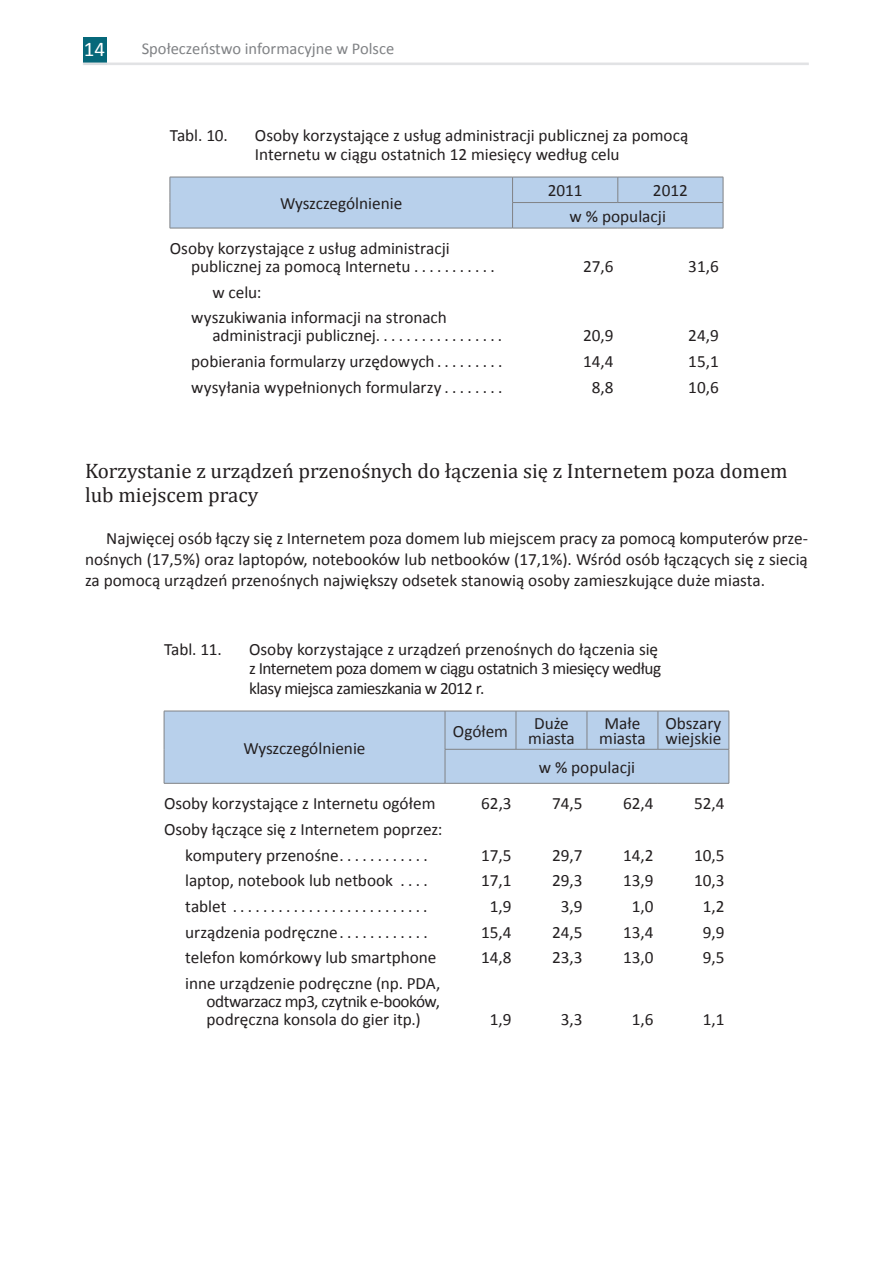
<style>
.page{position:relative;width:893px;height:1263px;background:#fff}
.page>*{position:absolute;margin:0;border:0;box-sizing:border-box;transform-origin:0 0}
.t1{font:21px/24px "Cambria";color:#231f20}
.t2{font:21px "Calibri";color:#fff}
.t3{font:17.25px/18px "Calibri";letter-spacing:-.005em;color:#231f20}
.t4{font:17.25px/19.5px "Calibri";letter-spacing:-.03em;color:#231f20}
.t5{font:16.5px "Calibri";color:#808285}
</style>
<div class="page">
<div style="left:83px;top:38px;width:24px;height:27px;background:#06687a"></div>
<hr style="left:83px;top:63px;width:725px;height:2px;background:#e1e2e4">
<hr style="left:170px;top:228px;width:343px;height:1px;background:#808285">
<div style="left:170px;top:177px;width:554px;height:51px;background:#b8d0eb"></div>
<hr style="left:513px;top:228px;width:105px;height:1px;background:#808285">
<hr style="left:618px;top:228px;width:105px;height:1px;background:#808285">
<div style="left:165px;top:712px;width:564px;height:71px;background:#b8d0eb"></div>
<hr style="left:164px;top:711px;width:281px;height:1px;background:#808285">
<hr style="left:164px;top:711px;width:1px;height:38px;background:#808285">
<hr style="left:164px;top:749px;width:1px;height:34px;background:#808285">
<hr style="left:164px;top:783px;width:281px;height:1px;background:#808285">
<hr style="left:445px;top:711px;width:71px;height:1px;background:#808285">
<hr style="left:445px;top:711px;width:1px;height:38px;background:#808285">
<hr style="left:516px;top:711px;width:71px;height:1px;background:#808285">
<hr style="left:516px;top:711px;width:1px;height:38px;background:#808285">
<hr style="left:587px;top:711px;width:71px;height:1px;background:#808285">
<hr style="left:587px;top:711px;width:1px;height:38px;background:#808285">
<hr style="left:658px;top:711px;width:71px;height:1px;background:#808285">
<hr style="left:658px;top:711px;width:1px;height:38px;background:#808285">
<hr style="left:729px;top:711px;width:1px;height:38px;background:#808285">
<hr style="left:445px;top:749px;width:71px;height:1px;background:#808285">
<hr style="left:445px;top:749px;width:1px;height:34px;background:#808285">
<hr style="left:516px;top:749px;width:71px;height:1px;background:#808285">
<hr style="left:587px;top:749px;width:71px;height:1px;background:#808285">
<hr style="left:658px;top:749px;width:71px;height:1px;background:#808285">
<hr style="left:729px;top:749px;width:1px;height:34px;background:#808285">
<hr style="left:445px;top:783px;width:71px;height:1px;background:#808285">
<hr style="left:516px;top:783px;width:71px;height:1px;background:#808285">
<hr style="left:587px;top:783px;width:71px;height:1px;background:#808285">
<hr style="left:658px;top:783px;width:71px;height:1px;background:#808285">
<p class="t2" style="left:84px;top:36px;width:23px">14</p>
<p class="t5" style="left:142px;top:38px;width:254px">Społeczeństwo informacyjne w Polsce</p>
<p class="t3" style="left:170px;top:125px;width:59px">Tabl. 10.</p>
<p class="t3" style="left:255px;top:124px;width:435px;line-height:19.5px">Osoby korzystające z usług administracji publicznej za pomocą<br>Internetu w ciągu ostatnich 12 miesięcy według celu</p>
<p class="t3" style="left:280px;top:193px;width:124px">Wyszczególnienie</p>
<p class="t3" style="left:548px;top:181px;width:36px">2011</p>
<p class="t3" style="left:570px;top:177px;width:120px;line-height:25.5px;text-indent:83px">2012 w % populacji</p>
<p class="t3" style="left:191px;top:238px;width:305px;text-indent:-21px">Osoby korzystające z usług administracji publicznej za pomocą Internetu . . . . . . . . . . .</p>
<p class="t3" style="left:583px;top:256px;width:32px">27,6</p>
<p class="t3" style="left:688px;top:256px;width:32px">31,6</p>
<p class="t3" style="left:191px;top:278px;width:257px;line-height:25.7px;text-indent:21px">w celu:<br>wyszukiwania informacji na stronach</p>
<p class="t3" style="left:212px;top:326px;width:291px">administracji publicznej. . . . . . . . . . . . . . . . .</p>
<p class="t3" style="left:583px;top:326px;width:32px">20,9</p>
<p class="t3" style="left:688px;top:326px;width:32px">24,9</p>
<p class="t3" style="left:191px;top:351px;width:313px">pobierania formularzy urzędowych . . . . . . . . .</p>
<p class="t3" style="left:583px;top:351px;width:32px">14,4</p>
<p class="t3" style="left:688px;top:351px;width:32px">15,1</p>
<p class="t3" style="left:191px;top:377px;width:313px">wysyłania wypełnionych formularzy . . . . . . . .</p>
<p class="t3" style="left:592px;top:377px;width:23px">8,8</p>
<p class="t3" style="left:688px;top:377px;width:32px">10,6</p>
<p class="t1" style="left:85px;top:459px;width:704px">Korzystanie z urządzeń przenośnych do łączenia się z Internetem poza domem lub miejscem pracy</p>
<p class="t3" style="left:85px;top:527px;width:724px;line-height:20.7px;text-align:justify;text-indent:21px">Najwięcej osób łączy się z Internetem poza domem lub miejscem pracy za pomocą komputerów prze&shy;nośnych (17,5%) oraz laptopów, notebooków lub netbooków (17,1%). Wśród osób łączących się z siecią za pomocą urządzeń przenośnych największy odsetek stanowią osoby zamieszkujące duże miasta.</p>
<p class="t3" style="left:164px;top:639px;width:59px">Tabl. 11.</p>
<p class="t4" style="left:249px;top:639px;width:414px">Osoby korzystające z urządzeń przenośnych do łączenia się z Internetem poza domem w ciągu ostatnich 3 miesięcy według klasy miejsca zamieszkania w 2012 r.</p>
<p class="t3" style="left:243px;top:738px;width:124px">Wyszczególnienie</p>
<p class="t3" style="left:453px;top:721px;width:57px">Ogółem</p>
<p class="t3" style="left:528px;top:715px;width:48px;line-height:15px;text-align:center">Duże miasta</p>
<p class="t3" style="left:599px;top:715px;width:48px;line-height:15px;text-align:center">Małe miasta</p>
<p class="t3" style="left:665px;top:715px;width:58px;line-height:15px">Obszary wiejskie</p>
<p class="t3" style="left:539px;top:757px;width:98px">w % populacji</p>
<p class="t3" style="left:164px;top:794px;width:273px">Osoby korzystające z Internetu ogółem</p>
<p class="t3" style="left:481px;top:794px;width:32px">62,3</p>
<p class="t3" style="left:552px;top:794px;width:32px">74,5</p>
<p class="t3" style="left:623px;top:794px;width:32px">62,4</p>
<p class="t3" style="left:694px;top:794px;width:32px">52,4</p>
<p class="t3" style="left:164px;top:815px;width:280px;line-height:25.7px;text-align:center">Osoby łączące się z Internetem poprzez: komputery przenośne. . . . . . . . . . . .</p>
<p class="t3" style="left:481px;top:845px;width:32px">17,5</p>
<p class="t3" style="left:552px;top:845px;width:32px">29,7</p>
<p class="t3" style="left:623px;top:845px;width:32px">14,2</p>
<p class="t3" style="left:694px;top:845px;width:32px">10,5</p>
<p class="t3" style="left:185px;top:871px;width:244px">laptop, notebook lub netbook . . . .</p>
<p class="t3" style="left:481px;top:871px;width:32px">17,1</p>
<p class="t3" style="left:552px;top:871px;width:32px">29,3</p>
<p class="t3" style="left:623px;top:871px;width:32px">13,9</p>
<p class="t3" style="left:694px;top:871px;width:32px">10,3</p>
<p class="t3" style="left:185px;top:896px;width:244px">tablet ..........................</p>
<p class="t3" style="left:490px;top:896px;width:23px">1,9</p>
<p class="t3" style="left:561px;top:896px;width:23px">3,9</p>
<p class="t3" style="left:632px;top:896px;width:23px">1,0</p>
<p class="t3" style="left:703px;top:896px;width:23px">1,2</p>
<p class="t3" style="left:185px;top:922px;width:244px">urządzenia podręczne. . . . . . . . . . . .</p>
<p class="t3" style="left:481px;top:922px;width:32px">15,4</p>
<p class="t3" style="left:552px;top:922px;width:32px">24,5</p>
<p class="t3" style="left:623px;top:922px;width:32px">13,4</p>
<p class="t3" style="left:703px;top:922px;width:23px">9,9</p>
<p class="t3" style="left:185px;top:948px;width:253px">telefon komórkowy lub smartphone</p>
<p class="t3" style="left:481px;top:948px;width:32px">14,8</p>
<p class="t3" style="left:552px;top:948px;width:32px">23,3</p>
<p class="t3" style="left:623px;top:948px;width:32px">13,0</p>
<p class="t3" style="left:703px;top:948px;width:23px">9,5</p>
<p class="t3" style="left:206px;top:973px;width:236px;text-align:justify;text-indent:-21px">inne urządzenie podręczne (np. PDA, odtwarzacz mp3, czytnik e-booków, podręczna konsola do gier itp.)</p>
<p class="t3" style="left:490px;top:1009px;width:23px">1,9</p>
<p class="t3" style="left:561px;top:1009px;width:23px">3,3</p>
<p class="t3" style="left:632px;top:1009px;width:23px">1,6</p>
<p class="t3" style="left:703px;top:1009px;width:23px">1,1</p>
</div>
